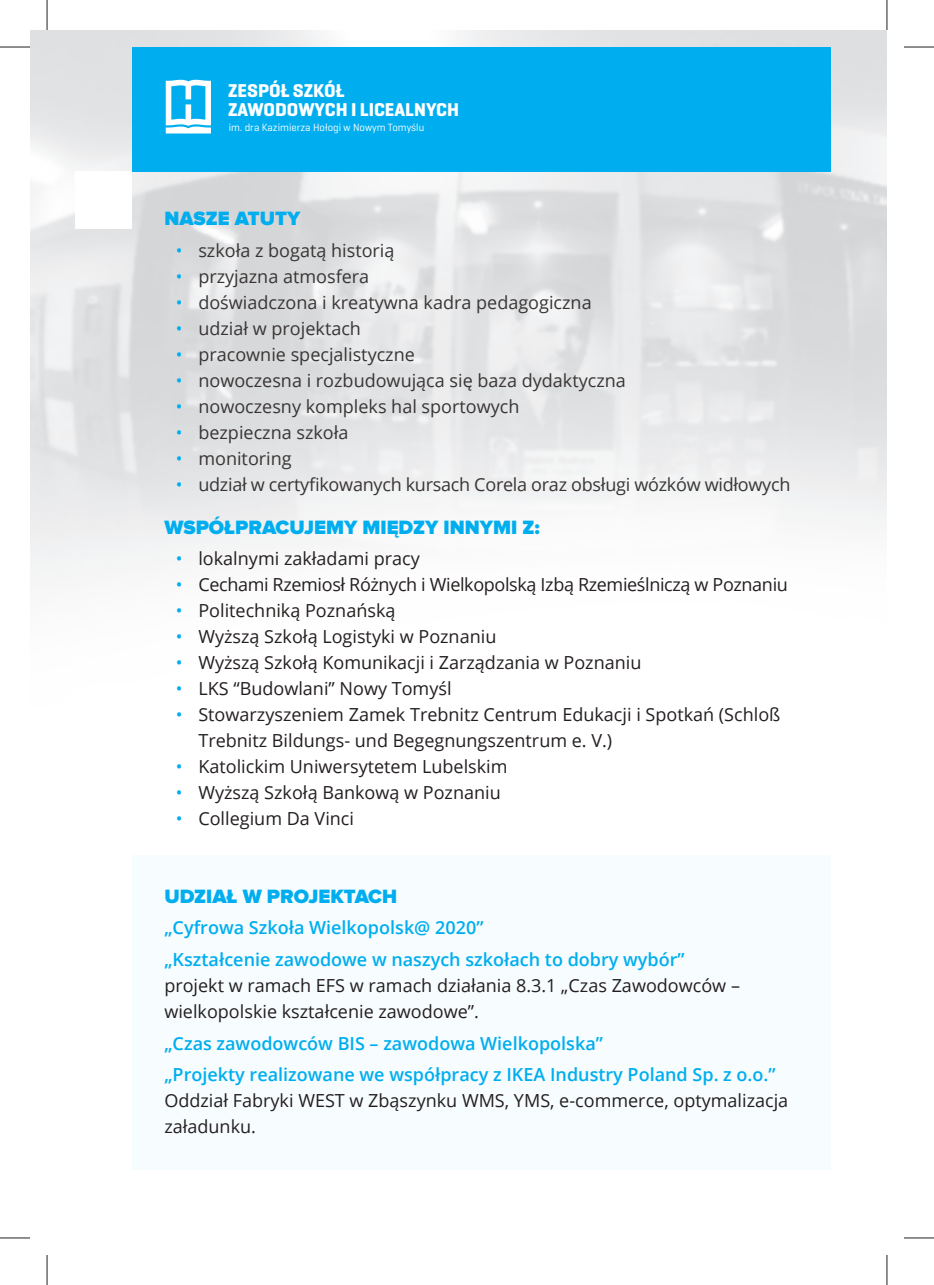
<style>
.page{position:relative;width:934px;height:1285px;background:#fff}
.page>*{position:absolute;margin:0;border:0;box-sizing:border-box;transform-origin:0 0}
.t1{font:900 20px "Proxima Nova";color:#00aeef}
.t2{font:700 18.8px/18.4px "Geogrotesque";color:#fff}
.t3{font:18px/26px "Open Sans";color:#241f1f}
.t4{font:18px "Open Sans";color:#393535}
.t5{font:600 18px/31.6px "Open Sans";color:#00aeef}
.t6{font:18px "Open Sans";letter-spacing:-.02em;color:#241f1f}
.t7{font:10.6px "Geogrotesque";color:#fff}
.s1{color:#00aeef}
</style>
<div class="page">
<img style="left:30px;top:30px;width:856px;height:548px">
<div style="left:132px;top:855px;width:697px;height:315px;background:#f7fcff"></div>
<div style="left:132px;top:47px;width:157px;height:125px;background:#00aeef"></div>
<div style="left:289px;top:47px;width:540px;height:125px;background:#00aeef"></div>
<svg style="left:166px;top:80px;width:45px;height:53px"></svg>
<div style="left:75px;top:172px;width:57px;height:57px;background:#fff"></div>
<hr style="left:0;top:47px;width:30px;height:1px;background:#241f1f">
<hr style="left:903px;top:47px;width:30px;height:1px;background:#241f1f">
<hr style="left:0;top:1237px;width:30px;height:1px;background:#241f1f">
<hr style="left:903px;top:1237px;width:30px;height:1px;background:#241f1f">
<hr style="left:47px;top:0;width:1px;height:30px;background:#241f1f">
<hr style="left:47px;top:1255px;width:1px;height:30px;background:#241f1f">
<hr style="left:886px;top:0;width:1px;height:30px;background:#241f1f">
<hr style="left:886px;top:1255px;width:1px;height:30px;background:#241f1f">
<p class="t2" style="left:228px;top:82px;width:232px">ZESPÓŁ SZKÓŁ<br>ZAWODOWYCH I LICEALNYCH</p>
<p class="t7" style="left:228px;top:120px;width:197px">im. dra Kazimierza Hołogi w Nowym Tomyślu</p>
<p class="t1" style="left:164px;top:209px;width:137px">NASZE ATUTY</p>
<p class="t4" style="left:176px;top:238px;width:220px"><span class="s1">•</span> szkoła z bogatą historią</p>
<p class="t4" style="left:176px;top:264px;width:195px"><span class="s1">•</span> przyjazna atmosfera</p>
<p class="t4" style="left:176px;top:290px;width:417px"><span class="s1">•</span> doświadczona i kreatywna kadra pedagogiczna</p>
<p class="t4" style="left:176px;top:316px;width:187px"><span class="s1">•</span> udział w projektach</p>
<p class="t4" style="left:176px;top:342px;width:241px"><span class="s1">•</span> pracownie specjalistyczne</p>
<p class="t4" style="left:176px;top:368px;width:451px"><span class="s1">•</span> nowoczesna i rozbudowująca się baza dydaktyczna</p>
<p class="t4" style="left:176px;top:394px;width:345px"><span class="s1">•</span> nowoczesny kompleks hal sportowych</p>
<p class="t4" style="left:176px;top:420px;width:174px"><span class="s1">•</span> bezpieczna szkoła</p>
<p class="t4" style="left:176px;top:446px;width:117px"><span class="s1">•</span> monitoring</p>
<p class="t4" style="left:176px;top:472px;width:616px"><span class="s1">•</span> udział w certyfikowanych kursach Corela oraz obsługi wózków widłowych</p>
<p class="t1" style="left:164px;top:518px;width:377px">WSPÓŁPRACUJEMY MIĘDZY INNYMI Z:</p>
<p class="t3" style="left:176px;top:545px;width:245px"><span class="s1">•</span> lokalnymi zakładami pracy</p>
<p class="t6" style="left:176px;top:572px;width:613px"><span class="s1">•</span> Cechami Rzemiosł Różnych i Wielkopolską Izbą Rzemieślniczą w Poznaniu</p>
<p class="t3" style="left:176px;top:597px;width:221px"><span class="s1">•</span> Politechniką Poznańską</p>
<p class="t3" style="left:176px;top:623px;width:322px"><span class="s1">•</span> Wyższą Szkołą Logistyki w Poznaniu</p>
<p class="t3" style="left:176px;top:649px;width:467px"><span class="s1">•</span> Wyższą Szkołą Komunikacji i Zarządzania w Poznaniu</p>
<p class="t3" style="left:176px;top:675px;width:277px"><span class="s1">•</span> LKS “Budowlani” Nowy Tomyśl</p>
<p class="t3" style="left:198px;top:701px;width:583px;text-indent:-23px"><span class="s1">•</span> Stowarzyszeniem Zamek Trebnitz Centrum Edukacji i Spotkań (Schloß<br>Trebnitz Bildungs- und Begegnungszentrum e. V.)</p>
<p class="t3" style="left:176px;top:753px;width:333px"><span class="s1">•</span> Katolickim Uniwersytetem Lubelskim</p>
<p class="t3" style="left:176px;top:779px;width:326px"><span class="s1">•</span> Wyższą Szkołą Bankową w Poznaniu</p>
<p class="t3" style="left:176px;top:805px;width:180px"><span class="s1">•</span> Collegium Da Vinci</p>
<p class="t1" style="left:164px;top:886px;width:234px">UDZIAŁ W PROJEKTACH</p>
<p class="t5" style="left:164px;top:911px;width:521px">„Cyfrowa Szkoła Wielkopolsk@ 2020”<br>„Kształcenie zawodowe w naszych szkołach to dobry wybór”</p>
<p class="t3" style="left:164px;top:972px;width:577px">projekt w ramach EFS w ramach działania 8.3.1 „Czas Zawodowców – wielkopolskie kształcenie zawodowe”.</p>
<p class="t5" style="left:164px;top:1027px;width:612px">„Czas zawodowców BIS – zawodowa Wielkopolska”<br>„Projekty realizowane we współpracy z IKEA Industry Poland Sp. z o.o.”</p>
<p class="t3" style="left:164px;top:1087px;width:625px">Oddział Fabryki WEST w Zbąszynku WMS, YMS, e-commerce, optymalizacja załadunku.</p>
</div>
